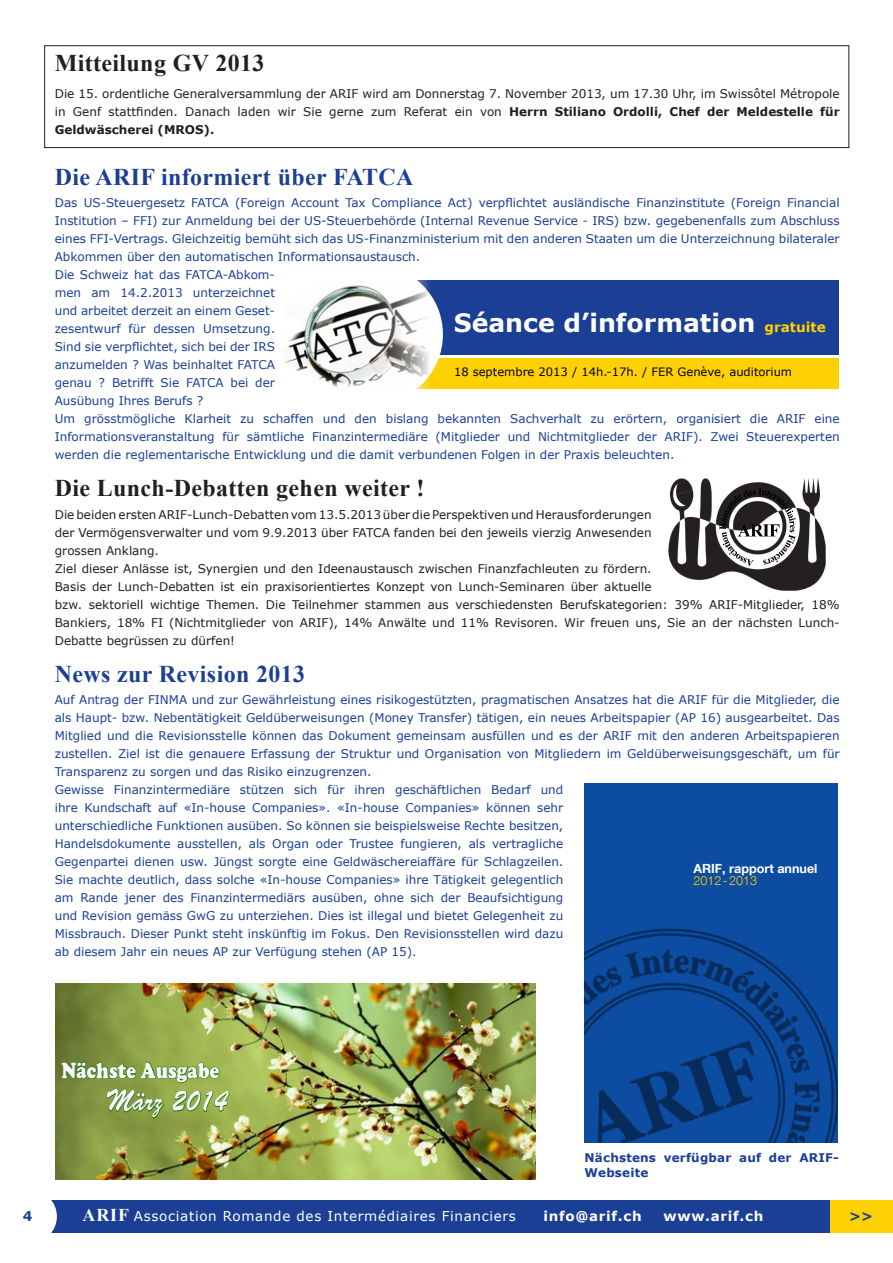
<style>
.page{position:relative;width:893px;height:1263px;background:#fff}
.page>*{position:absolute;margin:0;border:0;box-sizing:border-box;transform-origin:0 0}
.t1{font:30px "Brush Script Std";letter-spacing:.015em;color:#fff;scale:.8 1}
.t2{font:700 25.2px "Verdana";color:#fff}
.t3{font:700 24px "Times New Roman";letter-spacing:.015em;color:#231f20}
.t4{font:700 24px "Times New Roman";letter-spacing:.015em;color:#1b3f94}
.t5{font:900 22.5px "Cooper";letter-spacing:.015em;color:#fff;scale:.8 1}
.t6{font:700 13.65px "Verdana";color:#fed105}
.t7{font:13.5px "Verdana";letter-spacing:.05em;color:#fff}
.t8{font:700 13.5px "Verdana";letter-spacing:.05em;color:#fff}
.t9{font:700 13.5px "Verdana";color:#1b3f94}
.t10{font:700 12.6px "Helvetica Neue LT Com";color:#fff}
.t11{font:300 12.6px "Helvetica Neue LT Com";color:#fed304}
.t12{font:12px/18px "Verdana";color:#1b3f94;text-align:justify}
.t13{font:12px/18px "Verdana";color:#231f20;text-align:justify}
.t14{font:700 12px/15px "Verdana";letter-spacing:.015em;color:#1b3f94}
.t15{font:11.55px "Verdana";color:#040000}
.s1{font-weight:700}
.s2{font-family:"Times New Roman";font-weight:700;font-size:18px}
</style>
<div class="page">
<div style="left:829px;top:1200px;width:64px;height:32px;background:#fed105"></div>
<div style="left:43px;top:1200px;width:787px;height:32px;background:#1b3f94"></div>
<div style="left:4px;top:1190px;width:53px;height:53px;background:#fff;border-radius:50%"></div>
<div style="left:44px;top:46px;width:805px;height:102px;border:1px solid #231f20"></div>
<img style="left:56px;top:983px;width:480px;height:196px">
<svg style="left:61px;top:1002px;width:168px;height:165px;background:#839942"></svg>
<div style="left:584px;top:783px;width:253px;height:360px;background:#0d4da1"></div>
<img style="left:584px;top:883px;width:254px;height:260px">
<div style="left:414px;top:280px;width:425px;height:75px;background:#1b3f94"></div>
<div style="left:412px;top:358px;width:427px;height:30px;background:#fed105"></div>
<div style="left:304px;top:265px;width:139px;height:139px;background:#fff;border-radius:50%"></div>
<img style="left:284px;top:281px;width:146px;height:108px">
<img style="left:669px;top:478px;width:157px;height:112px">
<svg style="left:719px;top:488px;width:77px;height:78px"></svg>
<p class="t3" style="left:55px;top:47px;width:211px">Mitteilung GV 2013</p>
<p class="t13" style="left:55px;top:84px;width:786px">Die 15. ordentliche Generalversammlung der ARIF wird am Donnerstag 7. November 2013, um 17.30 Uhr, im Swissôtel Métropole in Genf stattfinden. Danach laden wir Sie gerne zum Referat ein von <span class="s1">Herrn Stiliano Ordolli, Chef der Meldestelle für Geldwäscherei (MROS).</span></p>
<p class="t4" style="left:55px;top:160px;width:360px">Die ARIF informiert über FATCA</p>
<p class="t12" style="left:55px;top:193px;width:786px">Das US-Steuergesetz FATCA (Foreign Account Tax Compliance Act) verpflichtet ausländische Finanzinstitute (Foreign Financial Institution – FFI) zur Anmeldung bei der US-Steuerbehörde (Internal Revenue Service - IRS) bzw. gegebenenfalls zum Abschluss eines FFI-Vertrags. Gleichzeitig bemüht sich das US-Finanzministerium mit den anderen Staaten um die Unterzeichnung bilateraler Abkommen über den automatischen Informationsaustausch.</p>
<p class="t12" style="left:55px;top:265px;width:222px">Die Schweiz hat das FATCA-Abkom&shy;men am 14.2.2013 unterzeichnet und arbeitet derzeit an einem Geset&shy;zesentwurf für dessen Umsetzung.<br>Sind sie verpflichtet, sich bei der IRS anzumelden ? Was beinhaltet FATCA genau ? Betrifft Sie FATCA bei der Ausübung Ihres Berufs ?</p>
<p class="t12" style="left:55px;top:409px;width:786px">Um grösstmögliche Klarheit zu schaffen und den bislang bekannten Sachverhalt zu erörtern, organisiert die ARIF eine Informationsveranstaltung für sämtliche Finanzintermediäre (Mitglieder und Nichtmitglieder der ARIF). Zwei Steuerexperten werden die reglementarische Entwicklung und die damit verbundenen Folgen in der Praxis beleuchten.</p>
<p class="t3" style="left:55px;top:472px;width:371px">Die Lunch-Debatten gehen weiter !</p>
<p class="t13" style="left:55px;top:505px;width:598px">Die beiden ersten ARIF-Lunch-Debatten vom 13.5.2013 über die Perspektiven und Herausforderungen der Vermögensverwalter und vom 9.9.2013 über FATCA fanden bei den jeweils vierzig Anwesenden grossen Anklang.</p>
<p class="t13" style="left:55px;top:559px;width:786px;text-align:left">Ziel dieser Anlässe ist, Synergien und den Ideenaustausch zwischen Finanzfachleuten zu fördern.<br>Basis der Lunch-Debatten ist ein praxisorientiertes Konzept von Lunch-Seminaren über aktuelle<br>bzw. sektoriell wichtige Themen. Die Teilnehmer stammen aus verschiedensten Berufskategorien: 39% ARIF-Mitglieder, 18% Bankiers, 18% FI (Nichtmitglieder von ARIF), 14% Anwälte und 11% Revisoren. Wir freuen uns, Sie an der nächsten Lunch-Debatte begrüssen zu dürfen!</p>
<p class="t4" style="left:55px;top:657px;width:252px">News zur Revision 2013</p>
<p class="t12" style="left:55px;top:690px;width:786px">Auf Antrag der FINMA und zur Gewährleistung eines risikogestützten, pragmatischen Ansatzes hat die ARIF für die Mitglieder, die als Haupt- bzw. Nebentätigkeit Geldüberweisungen (Money Transfer) tätigen, ein neues Arbeitspapier (AP 16) ausgearbeitet. Das Mitglied und die Revisionsstelle können das Dokument gemeinsam ausfüllen und es der ARIF mit den anderen Arbeitspapieren zustellen. Ziel ist die genauere Erfassung der Struktur und Organisation von Mitgliedern im Geldüberweisungsgeschäft, um für Transparenz zu sorgen und das Risiko einzugrenzen.</p>
<p class="t12" style="left:55px;top:780px;width:510px">Gewisse Finanzintermediäre stützen sich für ihren geschäftlichen Bedarf und ihre Kundschaft auf «In-house Companies». «In-house Companies» können sehr unterschiedliche Funktionen ausüben. So können sie beispielsweise Rechte besitzen, Handelsdokumente ausstellen, als Organ oder Trustee fungieren, als vertragliche Gegenpartei dienen usw. Jüngst sorgte eine Geldwäschereiaffäre für Schlagzeilen.<br>Sie machte deutlich, dass solche «In-house Companies» ihre Tätigkeit gelegentlich am Rande jener des Finanzintermediärs ausüben, ohne sich der Beaufsichtigung und Revision gemäss GwG zu unterziehen. Dies ist illegal und bietet Gelegenheit zu Missbrauch. Dieser Punkt steht inskünftig im Fokus. Den Revisionsstellen wird dazu ab diesem Jahr ein neues AP zur Verfügung stehen (AP 15).</p>
<p class="t2" style="left:454px;top:307px;width:303px">Séance d’information</p>
<p class="t15" style="left:454px;top:365px;width:340px">18 septembre 2013 / 14h.-17h. / FER Genève, auditorium</p>
<p class="t6" style="left:764px;top:318px;width:63px">gratuite</p>
<p class="t10" style="left:693px;top:860px;width:126px">ARIF, rapport annuel</p>
<p class="t11" style="left:693px;top:873px;width:65px">2012-2013</p>
<p class="t5" style="left:61px;top:1057px;width:199px">Nächste Ausgabe</p>
<p class="t1" style="left:106px;top:1084px;width:153px">März 2014</p>
<p class="t14" style="left:585px;top:1150px;width:256px">Nächstens verfügbar auf der ARIF-<br>Webseite</p>
<p class="t7" style="left:83px;top:1208px;width:435px"><span class="s2">ARIF</span> Association Romande des Intermédiaires Financiers</p>
<p class="t8" style="left:544px;top:1208px;width:100px">info@arif.ch</p>
<p class="t8" style="left:663px;top:1208px;width:101px">www.arif.ch</p>
<p class="t9" style="left:23px;top:1207px;width:11px">4</p>
<p class="t9" style="left:849px;top:1207px;width:25px">&gt;&gt;</p>
</div>
